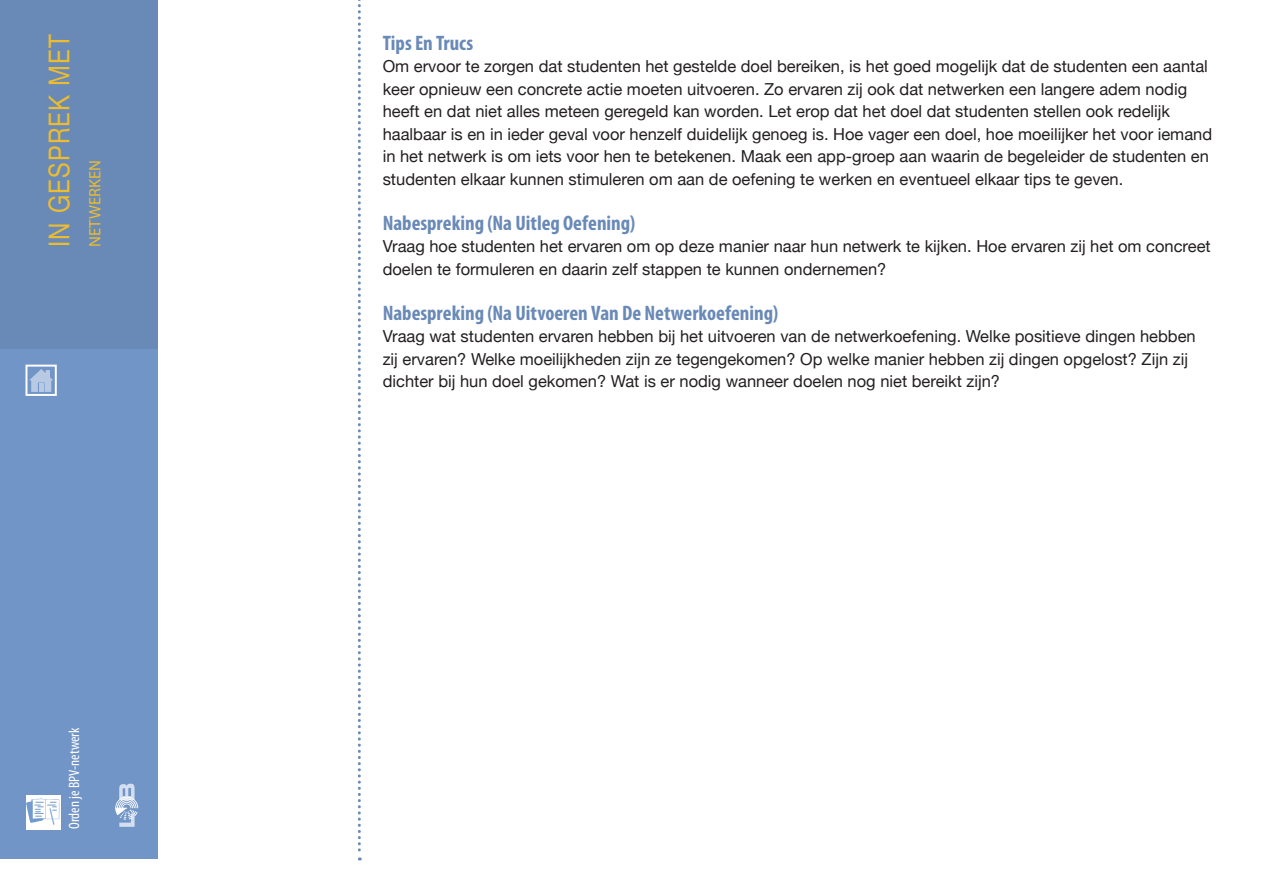
<style>
.page{position:relative;width:1263px;height:893px;background:#fff}
.page>*{position:absolute;margin:0;border:0;box-sizing:border-box;transform-origin:0 0}
.t1{font:28.8px "Helvetica Neue";letter-spacing:.05em;color:#ebbc30;scale:.83 1}
.t2{font:700 condensed 21px "Myriad Pro";color:#6989b7}
.t3{font:16.5px/22.5px "Helvetica Neue";color:#231f20}
.t4{font:16.5px "Myriad Pro";color:#ebbc30}
.t5{font:condensed 15px "Myriad Pro";color:#fff}
</style>
<div class="page">
<div style="left:0;top:0;width:157px;height:859px;background:#7295c8"></div>
<div style="left:0;top:0;width:157px;height:349px;background:#6989b7"></div>
<svg style="left:115px;top:784px;width:23px;height:43px"></svg>
<svg style="left:358px;top:0;width:3px;height:860px"></svg>
<div style="left:26px;top:795px;width:34px;height:34px;background:#fff"></div>
<svg style="left:26px;top:798px;width:33px;height:27px"></svg>
<svg style="left:29px;top:369px;width:24px;height:23px"></svg>
<div style="left:26px;top:365px;width:31px;height:31px;border:2px solid #fff"></div>
<h1 class="t1" style="left:42px;top:247px;width:258px;rotate:-90deg">IN GESPREK MET</h1>
<p class="t4" style="left:85px;top:247px;width:88px;rotate:-90deg">NETWERKEN</p>
<p class="t5" style="left:65px;top:829px;width:103px;rotate:-90deg">Orden je BPV-netwerk</p>
<p class="t2" style="left:383px;top:30px;width:92px">Tips En Trucs</p>
<p class="t3" style="left:383px;top:55px;width:831px">Om ervoor te zorgen dat studenten het gestelde doel bereiken, is het goed mogelijk dat de studenten een aantal keer opnieuw een concrete actie moeten uitvoeren. Zo ervaren zij ook dat netwerken een langere adem nodig heeft en dat niet alles meteen geregeld kan worden. Let erop dat het doel dat studenten stellen ook redelijk haalbaar is en in ieder geval voor henzelf duidelijk genoeg is. Hoe vager een doel, hoe moeilijker het voor iemand in het netwerk is om iets voor hen te betekenen. Maak een app-groep aan waarin de begeleider de studenten en studenten elkaar kunnen stimuleren om aan de oefening te werken en eventueel elkaar tips te geven.</p>
<p class="t2" style="left:383px;top:210px;width:254px">Nabespreking (Na Uitleg Oefening)</p>
<p class="t3" style="left:383px;top:235px;width:829px">Vraag hoe studenten het ervaren om op deze manier naar hun netwerk te kijken. Hoe ervaren zij het om concreet doelen te formuleren en daarin zelf stappen te kunnen ondernemen?</p>
<p class="t2" style="left:383px;top:300px;width:397px">Nabespreking (Na Uitvoeren Van De Netwerkoefening)</p>
<p class="t3" style="left:383px;top:325px;width:814px">Vraag wat studenten ervaren hebben bij het uitvoeren van de netwerkoefening. Welke positieve dingen hebben zij ervaren? Welke moeilijkheden zijn ze tegengekomen? Op welke manier hebben zij dingen opgelost? Zijn zij dichter bij hun doel gekomen? Wat is er nodig wanneer doelen nog niet bereikt zijn?</p>
</div>
